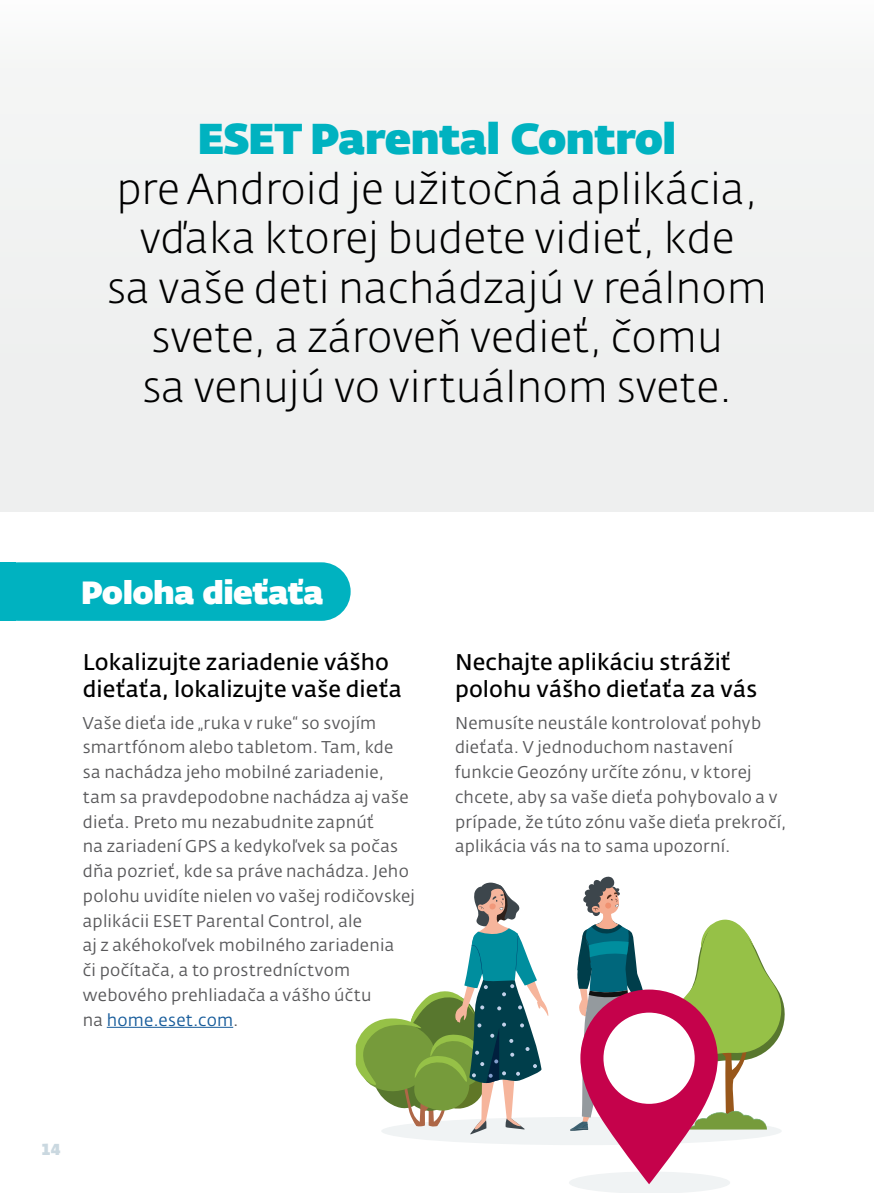
<style>
.page{position:relative;width:874px;height:1193px;background:#fff}
.page>*{position:absolute;margin:0;border:0;box-sizing:border-box;transform-origin:0 0}
.t1{font:300 42.75px/49.5px "Fedra Sans Alt Pro";color:#000;text-align:center}
.t2{font:800 42.75px "Fedra Sans Dis Std";color:#00b2c0}
.t3{font:800 31.72px "Fedra Sans Dis Std";letter-spacing:.005em;color:#fff}
.t4{font:600 22.5px/27px "Fedra Sans Alt Pro";color:#000}
.t5{font:16.88px/24.8px "Fedra Sans Alt Pro";letter-spacing:.015em;color:#58585a}
.t6{font:800 15.75px "Fedra Sans Dis Std";color:#cad8e0}
.s1{color:#165b9a}
</style>
<div class="page">
<div style="left:0;top:0;width:874px;height:512px;background:#f0f2f1"></div>
<hr style="left:107px;top:1027px;width:126px;height:1px;background:#165b9a">
<div style="left:16px;top:562px;width:335px;height:59px;background:#00b2c0"></div>
<div style="left:0;top:562px;width:16px;height:59px;background:#00b2c0"></div>
<div style="left:569px;top:1171px;width:161px;height:22px;background:#f0f3f4;border-radius:50%"></div>
<div style="left:381px;top:1117px;width:401px;height:28px;background:#f0f3f4;border-radius:50%"></div>
<svg style="left:356px;top:882px;width:193px;height:252px"></svg>
<svg style="left:569px;top:876px;width:216px;height:308px"></svg>
<div style="left:603px;top:1012px;width:92px;height:92px;background:#fff;border-radius:50%"></div>
<h1 class="t2" style="left:198px;top:104px;width:479px">ESET Parental Control</h1>
<h1 class="t1" style="left:107px;top:164px;width:662px">pre Android je užitočná aplikácia, vďaka ktorej budete vidieť, kde<br>sa vaše deti nachádzajú v reálnom svete, a zároveň vedieť, čomu<br>sa venujú vo virtuálnom svete.</h1>
<h2 class="t3" style="left:82px;top:567px;width:243px">Poloha dieťaťa</h2>
<h3 class="t4" style="left:83px;top:649px;width:321px">Lokalizujte zariadenie vášho dieťaťa, lokalizujte vaše dieťa</h3>
<p class="t5" style="left:83px;top:710px;width:334px">Vaše dieťa ide „ruka v ruke“ so svojím smartfónom alebo tabletom. Tam, kde sa nachádza jeho mobilné zariadenie, tam sa pravdepodobne nachádza aj vaše dieťa. Preto mu nezabudnite zapnúť<br>na zariadení GPS a kedykoľvek sa počas dňa pozrieť, kde sa práve nachádza. Jeho polohu uvidíte nielen vo vašej rodičovskej aplikácii ESET Parental Control, ale<br>aj z akéhokoľvek mobilného zariadenia<br>či počítača, a to prostredníctvom webového prehliadača a vášho účtu<br>na <span class="s1">home.eset.com</span>.</p>
<h3 class="t4" style="left:455px;top:649px;width:304px">Nechajte aplikáciu strážiť polohu vášho dieťaťa za vás</h3>
<p class="t5" style="left:455px;top:710px;width:333px">Nemusíte neustále kontrolovať pohyb dieťaťa. V jednoduchom nastavení funkcie Geozóny určíte zónu, v ktorej chcete, aby sa vaše dieťa pohybovalo a v prípade, že túto zónu vaše dieťa prekročí, aplikácia vás na to sama upozorní.</p>
<p class="t6" style="left:42px;top:1137px;width:20px">14</p>
</div>
